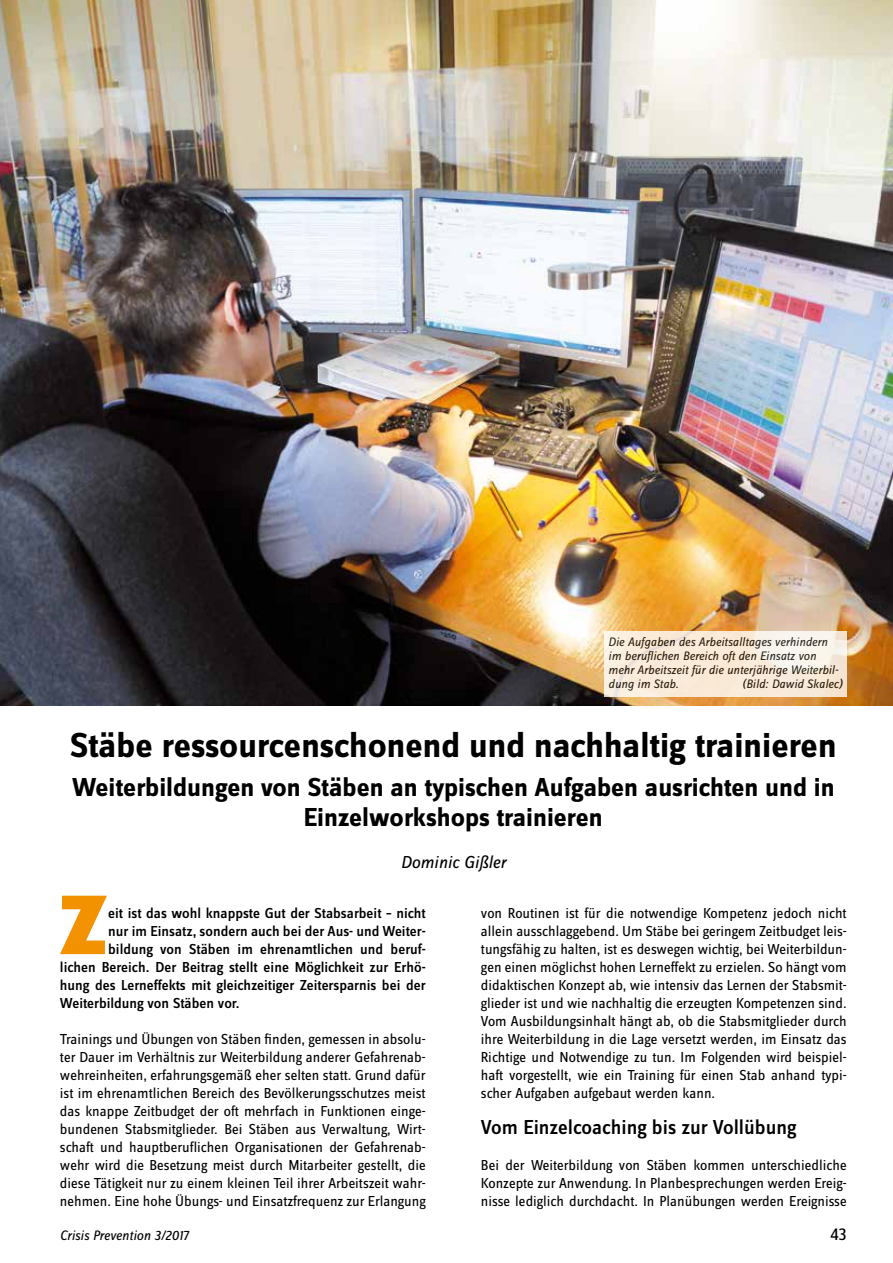
<style>
.page{position:relative;width:893px;height:1263px;background:#fff}
.page>*{position:absolute;margin:0;border:0;box-sizing:border-box;transform-origin:0 0}
.t1{font:900 87.6px "Zine Sans Display OT";color:#f39200}
.t2{font:700 36px "Zine Sans Display OT";color:#000}
.t3{font:700 27px/30px "Zine Sans Display OT";color:#000;text-align:center}
.t4{font:500 21px "Zine Sans Display OT";color:#000}
.t5{font:italic 18px "Zine Sans Display OT";color:#000}
.t6{font:18px "Zine Sans Display OT";color:#000}
.t7{font:15px/18px "Zine Sans Display OT";color:#000;text-align:justify}
.t8{font:500 15px "Zine Sans Display OT";color:#000}
.t9{font:italic 14.25px "Zine Sans Display OT";letter-spacing:-.005em;color:#000}
.t10{font:italic 12.75px/14.2px "Zine Sans Display OT";color:#000}
</style>
<div class="page">
<img style="left:1px;top:0;width:892px;height:706px">
<svg style="left:604px;top:631px;width:243px;height:66px;background:#f8ecdc"></svg>
<p class="t10" style="left:608px;top:634px;width:232px">Die Aufgaben des Arbeitsalltages verhindern im beruflichen Bereich oft den Einsatz von mehr Arbeitszeit für die unterjährige Weiterbil&shy;dung im Stab.</p>
<p class="t10" style="left:742px;top:677px;width:102px">(Bild: Dawid Skalec)</p>
<h2 class="t2" style="left:70px;top:723px;width:768px">Stäbe ressourcenschonend und nachhaltig trainieren</h2>
<h3 class="t3" style="left:72px;top:772px;width:764px">Weiterbildungen von Stäben an typischen Aufgaben ausrichten und in<br>Einzelworkshops trainieren</h3>
<p class="t5" style="left:401px;top:852px;width:107px">Dominic Gißler</p>
<h1 class="t1" style="left:59px;top:868px;width:51px">Z</h1>
<p class="t8" style="left:108px;top:904px;width:319px">eit ist das wohl knappste Gut der Stabsarbeit – nicht</p>
<p class="t7" style="left:481px;top:904px;width:367px">von Routinen ist für die notwendige Kompetenz jedoch nicht allein ausschlaggebend. Um Stäbe bei geringem Zeitbudget leis&shy;tungsfähig zu halten, ist es deswegen wichtig, bei Weiterbildun&shy;gen einen möglichst hohen Lerneffekt zu erzielen. So hängt vom didaktischen Konzept ab, wie intensiv das Lernen der Stabsmit&shy;glieder ist und wie nachhaltig die erzeugten Kompetenzen sind.<br>Vom Ausbildungsinhalt hängt ab, ob die Stabsmitglieder durch ihre Weiterbildung in die Lage versetzt werden, im Einsatz das Richtige und Notwendige zu tun. Im Folgenden wird beispiel&shy;haft vorgestellt, wie ein Training für einen Stab anhand typi&shy;scher Aufgaben aufgebaut werden kann.</p>
<h3 class="t4" style="left:481px;top:1115px;width:317px">Vom Einzelcoaching bis zur Vollübung</h3>
<p class="t7" style="left:481px;top:1156px;width:367px">Bei der Weiterbildung von Stäben kommen unterschiedliche Konzepte zur Anwendung. In Planbesprechungen werden Ereig&shy;nisse lediglich durchdacht. In Planübungen werden Ereignisse</p>
<p class="t8" style="left:108px;top:922px;width:319px">nur im Einsatz, sondern auch bei der Aus- und Weiter-</p>
<p class="t8" style="left:108px;top:940px;width:318px">bildung von Stäben im ehrenamtlichen und beruf-</p>
<p class="t8" style="left:60px;top:958px;width:367px">lichen Bereich. Der Beitrag stellt eine Möglichkeit zur Erhö-</p>
<p class="t8" style="left:60px;top:976px;width:367px">hung des Lerneffekts mit gleichzeitiger Zeitersparnis bei der</p>
<p class="t8" style="left:60px;top:994px;width:181px">Weiterbildung von Stäben vor.</p>
<p class="t7" style="left:60px;top:1030px;width:367px">Trainings und Übungen von Stäben finden, gemessen in absolu&shy;ter Dauer im Verhältnis zur Weiterbildung anderer Gefahrenab&shy;wehreinheiten, erfahrungsgemäß eher selten statt. Grund dafür ist im ehrenamtlichen Bereich des Bevölkerungsschutzes meist das knappe Zeitbudget der oft mehrfach in Funktionen einge&shy;bundenen Stabsmitglieder. Bei Stäben aus Verwaltung, Wirt&shy;schaft und hauptberuflichen Organisationen der Gefahrenab&shy;wehr wird die Besetzung meist durch Mitarbeiter gestellt, die diese Tätigkeit nur zu einem kleinen Teil ihrer Arbeitszeit wahr&shy;nehmen. Eine hohe Übungs- und Einsatzfrequenz zur Erlangung</p>
<p class="t9" style="left:60px;top:1227px;width:130px">Crisis Prevention 3/2017</p>
<p class="t6" style="left:830px;top:1224px;width:18px">43</p>
</div>
